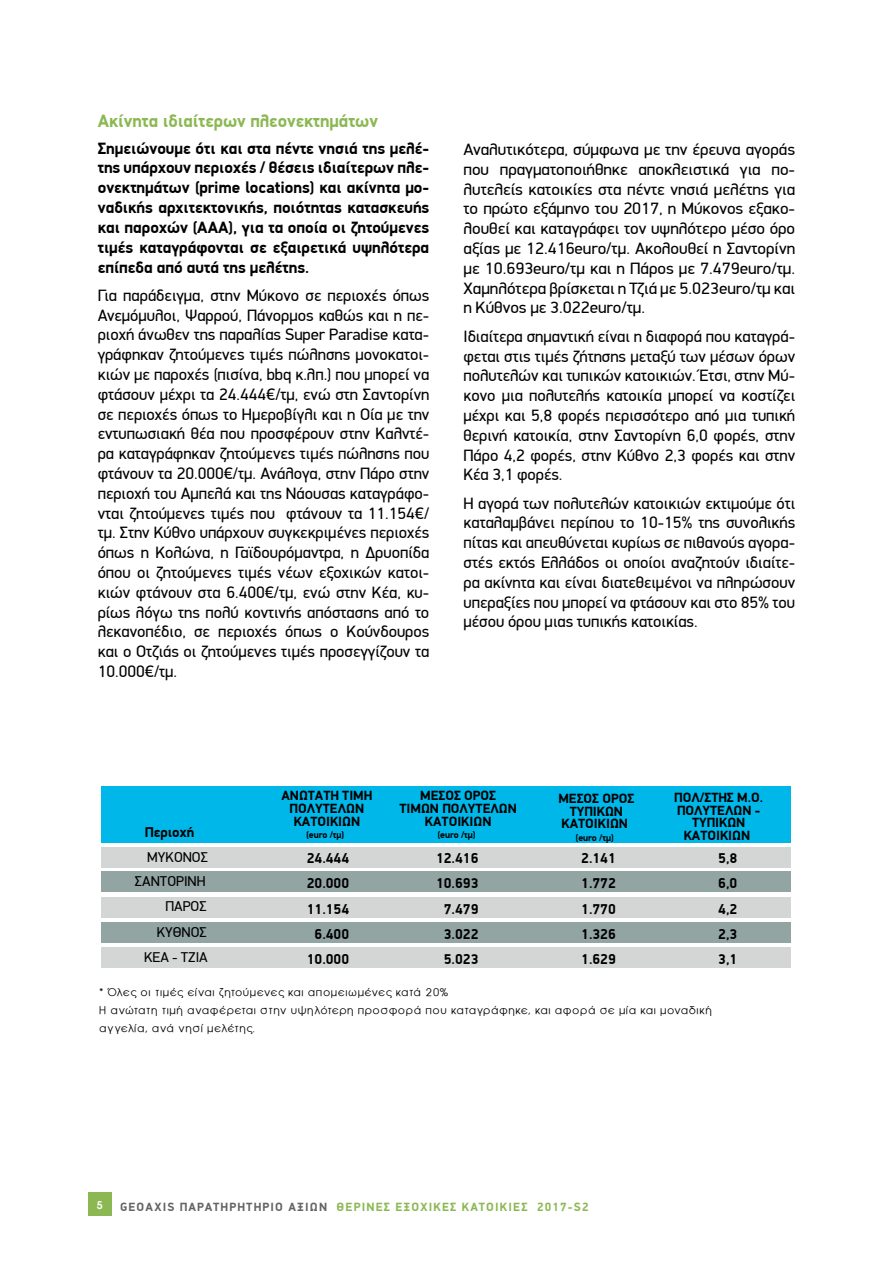
<style>
.page{position:relative;width:893px;height:1263px;background:#fff}
.page>*{position:absolute;margin:0;border:0;box-sizing:border-box;transform-origin:0 0}
.t1{font:700 18px "PF Din Display";color:#8bb853}
.t2{font:16.5px/19.8px "PF Din Display";color:#000;text-align:justify}
.t3{font:700 16.5px/19.8px "PF Din Display";color:#000;text-align:justify}
.t4{font:700 14.25px/25.3px "PF Din Display";color:#000;text-align:center}
.t5{font:14.25px/24.3px "PF Din Display";color:#010101;text-align:right}
.t6{font:700 14.25px "PF Din Display";color:#010101}
.t7{font:700 13.5px/12.8px "PF Din Display";color:#000;text-align:center}
.t8{font:700 12px "PF Din Display";letter-spacing:.1em;color:#8bb853}
.t9{font:10.5px/18px "Mg Avant GUC Pol Normal";letter-spacing:.08em;color:#000}
.t10{font:700 10.5px "Mg Avant GUC Pol";color:#fff}
.t11{font:700 9.6px "PF Din Display";color:#000}
.s1{color:#636466}
</style>
<div class="page">
<div style="left:88px;top:1193px;width:23px;height:23px;background:#8bb853"></div>
<div style="left:101px;top:947px;width:690px;height:21px;background:#d4d6d6"></div>
<div style="left:101px;top:897px;width:690px;height:20px;background:#d4d6d6"></div>
<div style="left:101px;top:847px;width:690px;height:21px;background:#d4d6d6"></div>
<div style="left:101px;top:786px;width:690px;height:57px;background:#00b7ea"></div>
<div style="left:101px;top:922px;width:690px;height:21px;background:#92a5a3"></div>
<div style="left:101px;top:871px;width:690px;height:21px;background:#92a5a3"></div>
<p class="t1" style="left:98px;top:110px;width:282px">Ακίνητα ιδιαίτερων πλεονεκτημάτων</p>
<p class="t3" style="left:98px;top:138px;width:333px">Σημειώνουμε ότι και στα πέντε νησιά της μελέ&shy;της υπάρχουν περιοχές / θέσεις ιδιαίτερων πλε&shy;ονεκτημάτων (prime locations) και ακίνητα μο&shy;ναδικής αρχιτεκτονικής, ποιότητας κατασκευής και παροχών (ΑΑΑ), για τα οποία οι ζητούμενες τιμές καταγράφονται σε εξαιρετικά υψηλότερα επίπεδα από αυτά της μελέτης.</p>
<p class="t2" style="left:98px;top:285px;width:333px">Για παράδειγμα, στην Μύκονο σε περιοχές όπως Ανεμόμυλοι, Ψαρρού, Πάνορμος καθώς και η πε&shy;ριοχή άνωθεν της παραλίας Super Paradise κατα&shy;γράφηκαν ζητούμενες τιμές πώλησης μονοκατοι&shy;κιών με παροχές (πισίνα, bbq κ.λπ.) που μπορεί να φτάσουν μέχρι τα 24.444€/τμ, ενώ στη Σαντορίνη σε περιοχές όπως το Ημεροβίγλι και η Οία με την εντυπωσιακή θέα που προσφέρουν στην Καλντέ&shy;ρα καταγράφηκαν ζητούμενες τιμές πώλησης που φτάνουν τα 20.000€/τμ. Ανάλογα, στην Πάρο στην περιοχή του Αμπελά και της Νάουσας καταγράφο&shy;νται ζητούμενες τιμές που φτάνουν τα 11.154€/ τμ. Στην Κύθνο υπάρχουν συγκεκριμένες περιοχές όπως η Κολώνα, η Γαϊδουρόμαντρα, η Δρυοπίδα όπου οι ζητούμενες τιμές νέων εξοχικών κατοι&shy;κιών φτάνουν στα 6.400€/τμ, ενώ στην Κέα, κυ&shy;ρίως λόγω της πολύ κοντινής απόστασης από το λεκανοπέδιο, σε περιοχές όπως ο Κούνδουρος και ο Οτζιάς οι ζητούμενες τιμές προσεγγίζουν τα 10.000€/τμ.</p>
<p class="t2" style="left:463px;top:139px;width:333px">Αναλυτικότερα, σύμφωνα με την έρευνα αγοράς που πραγματοποιήθηκε αποκλειστικά για πο&shy;λυτελείς κατοικίες στα πέντε νησιά μελέτης για το πρώτο εξάμηνο του 2017, η Μύκονος εξακο&shy;λουθεί και καταγράφει τον υψηλότερο μέσο όρο αξίας με 12.416euro/τμ. Ακολουθεί η Σαντορίνη με 10.693euro/τμ και η Πάρος με 7.479euro/τμ.<br>Χαμηλότερα βρίσκεται η Τζιά με 5.023euro/τμ και η Κύθνος με 3.022euro/τμ.</p>
<p class="t2" style="left:463px;top:326px;width:333px">Ιδιαίτερα σημαντική είναι η διαφορά που καταγρά&shy;φεται στις τιμές ζήτησης μεταξύ των μέσων όρων πολυτελών και τυπικών κατοικιών. Έτσι, στην Μύ&shy;κονο μια πολυτελής κατοικία μπορεί να κοστίζει μέχρι και 5,8 φορές περισσότερο από μια τυπική θερινή κατοικία, στην Σαντορίνη 6,0 φορές, στην Πάρο 4,2 φορές, στην Κύθνο 2,3 φορές και στην Κέα 3,1 φορές.</p>
<p class="t2" style="left:463px;top:493px;width:333px">Η αγορά των πολυτελών κατοικιών εκτιμούμε ότι καταλαμβάνει περίπου το 10-15% της συνολικής πίτας και απευθύνεται κυρίως σε πιθανούς αγορα&shy;στές εκτός Ελλάδος οι οποίοι αναζητούν ιδιαίτε&shy;ρα ακίνητα και είναι διατεθειμένοι να πληρώσουν υπεραξίες που μπορεί να φτάσουν και στο 85% του μέσου όρου μιας τυπικής κατοικίας.</p>
<p class="t7" style="left:281px;top:789px;width:92px">ΑΝΩΤΑΤΗ ΤΙΜΗ<br>ΠΟΛΥΤΕΛΩΝ<br>ΚΑΤΟΙΚΙΩΝ</p>
<p class="t11" style="left:306px;top:829px;width:40px">(euro /τµ)</p>
<p class="t7" style="left:399px;top:789px;width:119px">ΜΕΣΟΣ ΟΡΟΣ<br>ΤΙΜΩΝ ΠΟΛΥΤΕΛΩΝ<br>ΚΑΤΟΙΚΙΩΝ</p>
<p class="t11" style="left:437px;top:829px;width:40px">(euro /τµ)</p>
<p class="t7" style="left:674px;top:791px;width:90px">ΠΟΛ/ΣΤΗΣ Μ.Ο.<br>ΠΟΛΥΤΕΛΩΝ -<br>ΤΥΠΙΚΩΝ<br>ΚΑΤΟΙΚΙΩΝ</p>
<p class="t7" style="left:558px;top:792px;width:78px">ΜΕΣΟΣ ΟΡΟΣ<br>ΤΥΠΙΚΩΝ<br>ΚΑΤΟΙΚΙΩΝ</p>
<p class="t11" style="left:576px;top:832px;width:40px">(euro /τµ)</p>
<p class="t6" style="left:145px;top:823px;width:51px">Περιοχή</p>
<p class="t5" style="left:135px;top:845px;width:74px">ΜΥΚΟΝΟΣ<br>ΣΑΝΤΟΡΙΝΗ<br>ΠΑΡΟΣ</p>
<p class="t5" style="left:144px;top:920px;width:65px">ΚΥΘΝΟΣ<br>ΚΕΑ - ΤΖΙΑ</p>
<p class="t4" style="left:436px;top:845px;width:44px">12.416<br>10.693<br>7.479<br>3.022<br>5.023</p>
<p class="t4" style="left:581px;top:845px;width:36px;text-align:justify">2.141<br>1.772<br>1.770<br>1.326<br>1.629</p>
<p class="t4" style="left:718px;top:845px;width:21px;text-align:justify">5,8<br>6,0<br>4,2<br>2,3<br>3,1</p>
<p class="t4" style="left:307px;top:845px;width:44px">24.444<br>20.000<br>11.154<br>6.400<br>10.000</p>
<p class="t9" style="left:100px;top:981px;width:614px">* Όλες οι τιμές είναι ζητούμενες και απομειωμένες κατά 20%<br>Η ανώτατη τιμή αναφέρεται στην υψηλότερη προσφορά που καταγράφηκε, και αφορά σε μία και μοναδική αγγελία, ανά νησί μελέτης.</p>
<p class="t10" style="left:97px;top:1199px;width:8px">5</p>
<p class="t8" style="left:120px;top:1199px;width:470px"><span class="s1">GEOAXIS ΠΑΡΑΤΗΡΗΤΗΡΙΟ ΑΞΙΩΝ</span> ΘΕΡΙΝΈΣ ΕΞΟΧΙΚΈΣ ΚΑΤΟΙΚΊ ΕΣ 2017-S2</p>
</div>
